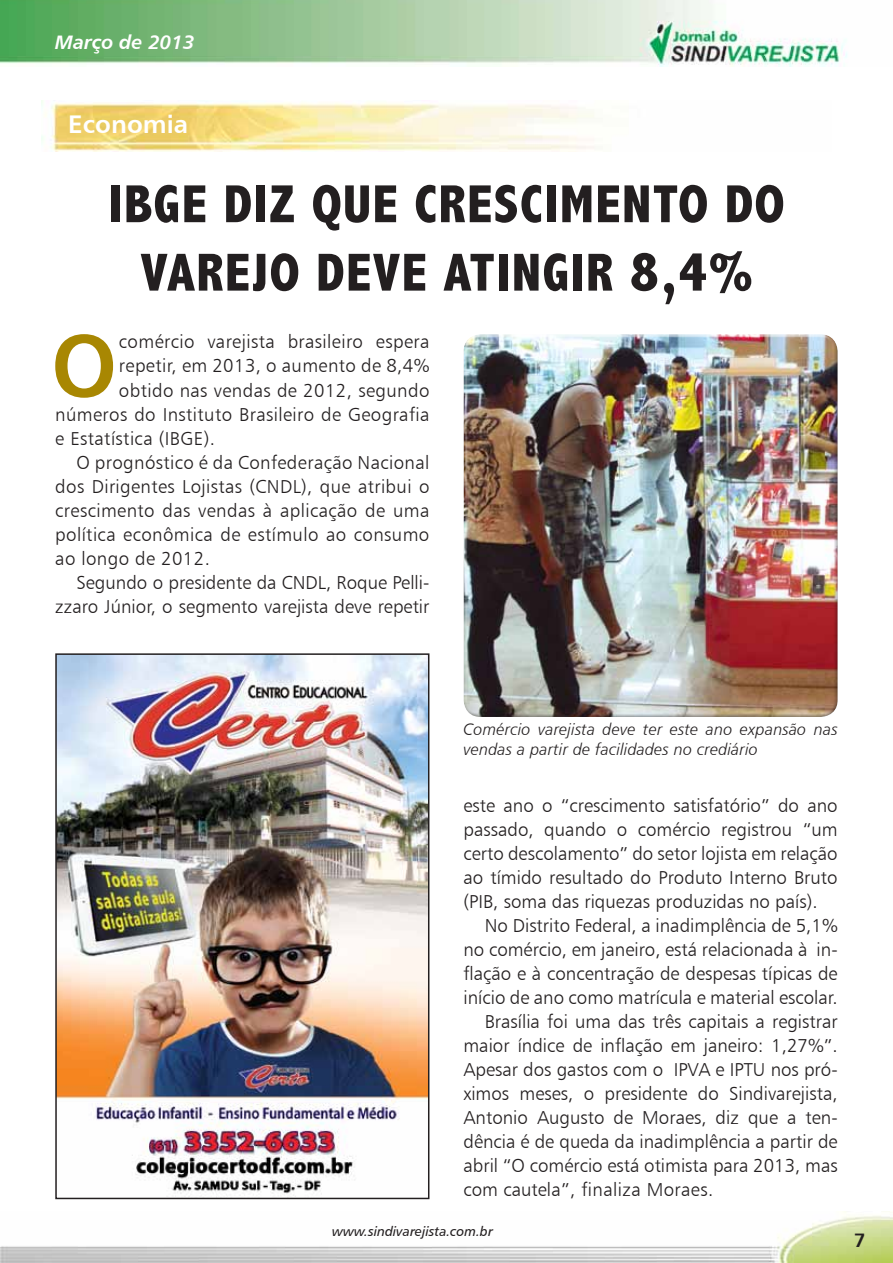
<style>
.page{position:relative;width:893px;height:1263px;background:#fff}
.page>*{position:absolute;margin:0;border:0;box-sizing:border-box;transform-origin:0 0}
.t1{font:87.9px "Humanist 777 BT Bold B";color:#a88702}
.t2{font:800 condensed 54px/68.4px "Abadi";letter-spacing:.025em;color:#231f20;text-align:center}
.t3{font:25.5px "Humanist 777 BT Bold B";color:#fff}
.t4{font:19.5px "Humanist 777 BT Bold Italic B";color:#fff}
.t5{font:19.5px "Humanist 777 BT Bold B";color:#231f20}
.t6{font:18.75px/24px "Humanist 777 BT Light B";color:#231f20;text-align:justify}
.t7{font:18.75px "Humanist 777 BT Light B";letter-spacing:.02em;color:#231f20}
.t8{font:16.5px/19.8px "Humanist 777 BT Light Italic B";letter-spacing:.01em;color:#231f20}
.t9{font:13.5px "Humanist 777 BT Italic B";color:#231f20}
.s1{font-size:57px}
</style>
<div class="page">
<img style="left:0;top:0;width:847px;height:66px">
<img style="left:0;top:1212px;width:893px;height:51px">
<img style="left:41px;top:101px;width:554px;height:50px">
<div style="left:462px;top:335px;width:376px;height:382px;background:#231f20;opacity:.75"></div>
<img style="left:58px;top:656px;width:368px;height:540px">
<div style="left:55px;top:653px;width:374px;height:546px;border:2px solid #231f20"></div>
<p class="t4" style="left:55px;top:30px;width:141px">Março de 2013</p>
<h3 class="t3" style="left:68px;top:108px;width:121px">Economia</h3>
<h2 class="t2" style="left:108px;top:170px;width:677px">IBGE DIZ QUE CRESCIMENTO DO<br>VAREJO DEVE ATINGIR <span class="s1">8,4</span>%</h2>
<h1 class="t1" style="left:51px;top:310px;width:68px">O</h1>
<p class="t7" style="left:119px;top:330px;width:312px">comércio varejista brasileiro espera</p>
<p class="t7" style="left:119px;top:354px;width:312px">repetir, em 2013, o aumento de 8,4%</p>
<p class="t7" style="left:119px;top:378px;width:312px">obtido nas vendas de 2012, segundo</p>
<p class="t7" style="left:55px;top:402px;width:376px">números do Instituto Brasileiro de Geografia</p>
<p class="t7" style="left:55px;top:426px;width:161px">e Estatística (IBGE).</p>
<p class="t7" style="left:77px;top:450px;width:354px">O prognóstico é da Confederação Nacional</p>
<p class="t7" style="left:55px;top:474px;width:376px">dos Dirigentes Lojistas (CNDL), que atribui o</p>
<p class="t7" style="left:55px;top:498px;width:376px">crescimento das vendas à aplicação de uma</p>
<p class="t7" style="left:55px;top:522px;width:376px">política econômica de estímulo ao consumo</p>
<p class="t7" style="left:55px;top:546px;width:156px">ao longo de 2012.</p>
<p class="t6" style="left:77px;top:570px;width:354px">Segundo o presidente da CNDL, Roque Pelli-</p>
<p class="t6" style="left:55px;top:594px;width:376px">zzaro Júnior, o segmento varejista deve repetir</p>
<p class="t8" style="left:463px;top:719px;width:376px">Comércio varejista deve ter este ano expansão nas vendas a partir de facilidades no crediário</p>
<p class="t6" style="left:463px;top:793px;width:376px">este ano o “crescimento satisfatório” do ano passado, quando o comércio registrou “um certo descolamento” do setor lojista em relação ao tímido resultado do Produto Interno Bruto (PIB, soma das riquezas produzidas no país).</p>
<p class="t6" style="left:485px;top:913px;width:354px">No Distrito Federal, a inadimplência de 5,1%</p>
<p class="t6" style="left:463px;top:937px;width:376px">no comércio, em janeiro, está relacionada à in-</p>
<p class="t6" style="left:463px;top:961px;width:376px">flação e à concentração de despesas típicas de</p>
<p class="t6" style="left:463px;top:985px;width:376px">início de ano como matrícula e material escolar.</p>
<p class="t6" style="left:485px;top:1009px;width:354px">Brasília foi uma das três capitais a registrar</p>
<p class="t6" style="left:463px;top:1033px;width:376px">maior índice de inflação em janeiro: 1,27%”.</p>
<p class="t6" style="left:463px;top:1057px;width:376px">Apesar dos gastos com o IPVA e IPTU nos pró-</p>
<p class="t6" style="left:463px;top:1081px;width:376px">ximos meses, o presidente do Sindivarejista,</p>
<p class="t6" style="left:463px;top:1105px;width:376px">Antonio Augusto de Moraes, diz que a ten-</p>
<p class="t6" style="left:463px;top:1129px;width:376px">dência é de queda da inadimplência a partir de</p>
<p class="t6" style="left:463px;top:1153px;width:376px">abril “O comércio está otimista para 2013, mas</p>
<p class="t7" style="left:463px;top:1177px;width:251px">com cautela”, finaliza Moraes.</p>
<p class="t9" style="left:332px;top:1223px;width:162px">www.sindivarejista.com.br</p>
<p class="t5" style="left:854px;top:1228px;width:13px">7</p>
</div>
